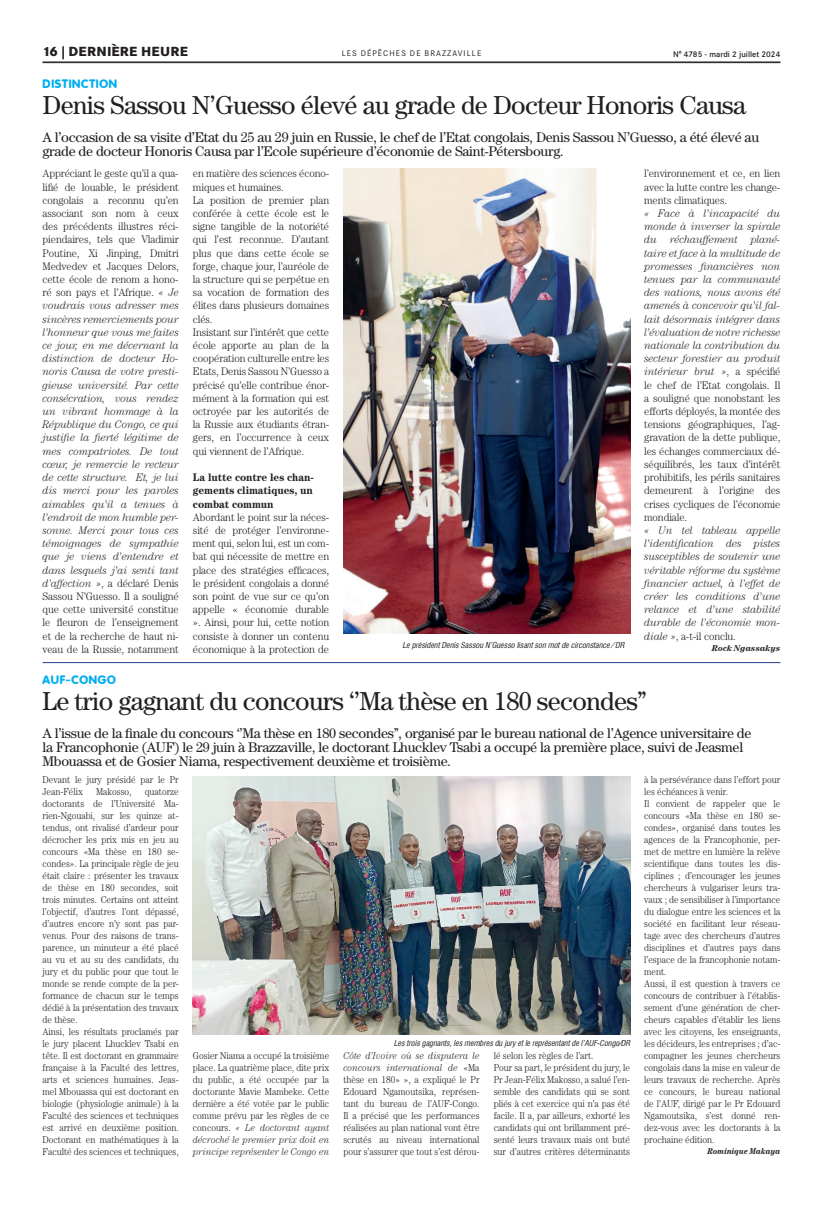
<style>
.page{position:relative;width:823px;height:1205px;background:#fff}
.page>*{position:absolute;margin:0;border:0;box-sizing:border-box;transform-origin:0 0}
.t1{font:26px "Century";letter-spacing:-.025em;color:#231f20}
.t2{font:14px/14px "Century";letter-spacing:-.02em;color:#231f20}
.t3{font:800 13px "Corporate SBQ";letter-spacing:.02em;color:#231f20}
.t4{font:800 12px "Corporate Rounded";letter-spacing:.06em;color:#00aeef}
.t5{font:italic 300 11px/13.2px "Century";letter-spacing:-.01em;color:#231f20;text-align:justify;scale:.95 1}
.t6{font:300 11px/13.2px "Century";letter-spacing:-.01em;color:#231f20;text-align:justify;scale:.95 1}
.t7{font:700 11px/13.2px "Century";letter-spacing:-.01em;color:#231f20;text-align:justify;scale:.95 1}
.t8{font:300 10px/12px "Century";color:#231f20;scale:.9 1}
.t9{font:italic 700 8.5px "Century";color:#231f20;scale:.9 1}
.t10{font:italic 700 8.5px "Century";color:#231f20}
.t11{font:italic 8px "Corporate Condensed";color:#231f20}
.t12{font:8px "Corporate SBQ";letter-spacing:.135em;color:#231f20}
.t13{font:500 8px "Corporate SBQ";color:#231f20}
.s1{font-style:normal}
.s2{font-style:italic}
</style>
<div class="page">
<hr style="left:43px;top:62px;width:737px;height:1px;background:#231f20">
<img style="left:343px;top:169px;width:286px;height:465px">
<hr style="left:43px;top:662px;width:737px;height:1px;background:#253f8e">
<img style="left:193px;top:776px;width:436px;height:258px">
<h3 class="t3" style="left:43px;top:43px;width:147px">16 | DERNIÈRE HEURE</h3>
<p class="t12" style="left:341px;top:49px;width:141px">LES DÉPÊCHES DE BRAZZAVILLE</p>
<p class="t13" style="left:672px;top:49px;width:109px">N° 4785 - mardi 2 juillet 2024</p>
<p class="t4" style="left:43px;top:77px;width:76px">DISTINCTION</p>
<h1 class="t1" style="left:43px;top:90px;width:704px">Denis Sassou N’Guesso élevé au grade de Docteur Honoris Causa</h1>
<h2 class="t2" style="left:43px;top:130px;width:717px">A l’occasion de sa visite d’Etat du 25 au 29 juin en Russie, le chef de l’Etat congolais, Denis Sassou N’Guesso, a été élevé au grade de docteur Honoris Causa par l’Ecole supérieure d’économie de Saint-Pétersbourg.</h2>
<p class="t5" style="left:43px;top:167px;width:145px"><span class="s1">Appréciant le geste qu’il a qua&shy;lifié de louable, le président congolais a reconnu qu’en associant son nom à ceux des précédents illustres réci&shy;piendaires, tels que Vladimir Poutine, Xi Jinping, Dmitri Medvedev et Jacques Delors, cette école de renom a hono&shy;ré son pays et l’Afrique.</span> « Je voudrais vous adresser mes sincères remerciements pour l’honneur que vous me faites ce jour, en me décernant la distinction de docteur Ho&shy;noris Causa de votre presti&shy;gieuse université. Par cette consécration, vous rendez un vibrant hommage à la République du Congo, ce qui justifie la fierté légitime de mes compatriotes. De tout cœur, je remercie le recteur de cette structure. Et, je lui dis merci pour les paroles aimables qu’il a tenues à l’endroit de mon humble per&shy;sonne. Merci pour tous ces témoignages de sympathie que je viens d’entendre et dans lesquels j’ai senti tant d’affection »<span class="s1">, a déclaré Denis Sassou N’Guesso. Il a souligné que cette université constitue le fleuron de l’enseignement et de la recherche de haut ni&shy;veau de la Russie, notamment</span></p>
<p class="t6" style="left:193px;top:167px;width:145px;text-align:left">en matière des sciences écono&shy;miques et humaines.<br>La position de premier plan conférée à cette école est le signe tangible de la notoriété qui l’est reconnue. D’autant plus que dans cette école se forge, chaque jour, l’auréole de la structure qui se perpétue en sa vocation de formation des élites dans plusieurs domaines clés.<br>Insistant sur l’intérêt que cette école apporte au plan de la coopération culturelle entre les<br>Etats, Denis Sassou N’Guesso a précisé qu’elle contribue énor&shy;mément à la formation qui est octroyée par les autorités de la Russie aux étudiants étran&shy;gers, en l’occurrence à ceux qui viennent de l’Afrique.</p>
<p class="t7" style="left:193px;top:470px;width:129px">La lutte contre les chan&shy;gements climatiques, un combat commun</p>
<p class="t6" style="left:193px;top:510px;width:145px">Abordant le point sur la néces&shy;sité de protéger l’environne&shy;ment qui, selon lui, est un com&shy;bat qui nécessite de mettre en place des stratégies efficaces, le président congolais a donné son point de vue sur ce qu’on appelle « économie durable ». Ainsi, pour lui, cette notion consiste à donner un contenu économique à la protection de</p>
<p class="t11" style="left:402px;top:640px;width:223px">Le président Denis Sassou N’Guesso lisant son mot de circonstance / DR</p>
<p class="t6" style="left:643px;top:167px;width:145px">l’environnement et ce, en lien avec la lutte contre les change&shy;ments climatiques.</p>
<p class="t5" style="left:643px;top:207px;width:145px">« Face à l’incapacité du monde à inverser la spirale du réchauffement plané&shy;taire et face à la multitude de promesses financières non tenues par la communauté des nations, nous avons été amenés à concevoir qu’il fal&shy;lait désormais intégrer dans l’évaluation de notre richesse nationale la contribution du secteur forestier au produit intérieur brut »<span class="s1">, a spécifié le chef de l’Etat congolais. Il a souligné que nonobstant les efforts déployés, la montée des tensions géographiques, l’ag&shy;gravation de la dette publique, les échanges commerciaux dé&shy;séquilibrés, les taux d’intérêt prohibitifs, les périls sanitaires demeurent à l’origine des crises cycliques de l’économie mondiale.</span></p>
<p class="t5" style="left:643px;top:523px;width:145px">« Un tel tableau appelle l’identification des pistes susceptibles de soutenir une véritable réforme du système financier actuel, à l’effet de créer les conditions d’une relance et d’une stabilité durable de l’économie mon&shy;diale »<span class="s1">, a-t-il conclu.</span></p>
<p class="t10" style="left:711px;top:643px;width:70px">Rock Ngassakys</p>
<p class="t4" style="left:43px;top:672px;width:75px">AUF-CONGO</p>
<h1 class="t1" style="left:43px;top:685px;width:605px">Le trio gagnant du concours ‘’Ma thèse en 180 secondes’’</h1>
<p class="t2" style="left:43px;top:726px;width:710px">A l’issue de la finale du concours ‘’Ma thèse en 180 secondes’’, organisé par le bureau national de l’Agence universitaire de la Francophonie (AUF) le 29 juin à Brazzaville, le doctorant Lhucklev Tsabi a occupé la première place, suivi de Jeasmel<br>Mbouassa et de Gosier Niama, respectivement deuxième et troisième.</p>
<p class="t8" style="left:43px;top:773px;width:153px">Devant le jury présidé par le Pr<br>Jean-Félix</p>
<p class="t8" style="left:96px;top:785px;width:41px">Makosso,</p>
<p class="t8" style="left:43px;top:785px;width:153px;text-indent:102px">quatorze doctorants de l’Université Ma&shy;rien-Ngouabi, sur les quinze at&shy;tendus, ont rivalisé d’ardeur pour décrocher les prix mis en jeu au concours «Ma thèse en 180 se&shy;condes». La principale règle de jeu était claire : présenter les travaux de thèse en 180 secondes, soit trois minutes. Certains ont atteint l’objectif, d’autres l’ont dépassé, d’autres encore n’y sont pas par&shy;venus. Pour des raisons de trans&shy;parence, un minuteur a été placé au vu et au su des candidats, du jury et du public pour que tout le monde se rende compte de la per&shy;formance de chacun sur le temps dédié à la présentation des travaux de thèse.<br>Ainsi, les résultats proclamés par le jury placent Lhucklev Tsabi en tête. Il est doctorant en grammaire française à la Faculté des lettres, arts et sciences humaines. Jeas&shy;mel Mbouassa qui est doctorant en biologie (physiologie animale) à la<br>Faculté des sciences et techniques est arrivé en deuxième position.<br>Doctorant en mathématiques à la<br>Faculté des sciences et techniques,</p>
<p class="t11" style="left:393px;top:1038px;width:237px">Les trois gagnants, les membres du jury et le représentant de l’AUF-Congo/DR</p>
<p class="t8" style="left:193px;top:1049px;width:153px;text-align:justify">Gosier Niama a occupé la troisième place. La quatrième place, dite prix du public, a été occupée par la doctorante Mavie Mambeke. Cette dernière a été votée par le public comme prévu par les règles de ce concours. <span class="s2">« Le doctorant ayant décroché le premier prix doit en principe représenter le Congo en</span></p>
<p class="t8" style="left:343px;top:1049px;width:153px;text-align:justify"><span class="s2">Côte d’Ivoire où se disputera le concours international de</span> «Ma thèse en 180» », a expliqué le Pr Edouard Ngamoutsika, représen&shy;tant du bureau de l’AUF-Congo.<br>Il a précisé que les performances réalisées au plan national vont être scrutés au niveau international pour s’assurer que tout s’est dérou-</p>
<p class="t8" style="left:493px;top:1049px;width:153px">lé selon les règles de l’art.<br>Pour sa part, le président du jury, le Pr Jean-Félix Makosso, a salué l’en&shy;semble des candidats qui se sont pliés à cet exercice qui n’a pas été facile. Il a, par ailleurs, exhorté les candidats qui ont brillamment pré&shy;senté leurs travaux mais ont buté sur d’autres critères déterminants</p>
<p class="t8" style="left:643px;top:773px;width:153px">à la persévérance dans l’effort pour les échéances à venir.<br>Il convient de rappeler que le concours «Ma thèse en 180 se&shy;condes», organisé dans toutes les agences de la Francophonie, per&shy;met de mettre en lumière la relève scientifique dans toutes les dis&shy;ciplines ; d’encourager les jeunes chercheurs à vulgariser leurs tra&shy;vaux ; de sensibiliser à l’importance du dialogue entre les sciences et la société en facilitant leur réseau&shy;tage avec des chercheurs d’autres disciplines et d’autres pays dans l’espace de la francophonie notam&shy;ment.<br>Aussi, il est question à travers ce concours de contribuer à l’établis&shy;sement d’une génération de cher&shy;cheurs capables d’établir les liens avec les citoyens, les enseignants, les décideurs, les entreprises ; d’ac&shy;compagner les jeunes chercheurs congolais dans la mise en valeur de leurs travaux de recherche. Après ce concours, le bureau national de l’AUF, dirigé par le Pr Edouard<br>Ngamoutsika, s’est donné ren&shy;dez-vous avec les doctorants à la prochaine édition.</p>
<p class="t9" style="left:707px;top:1146px;width:82px">Rominique Makaya</p>
</div>
